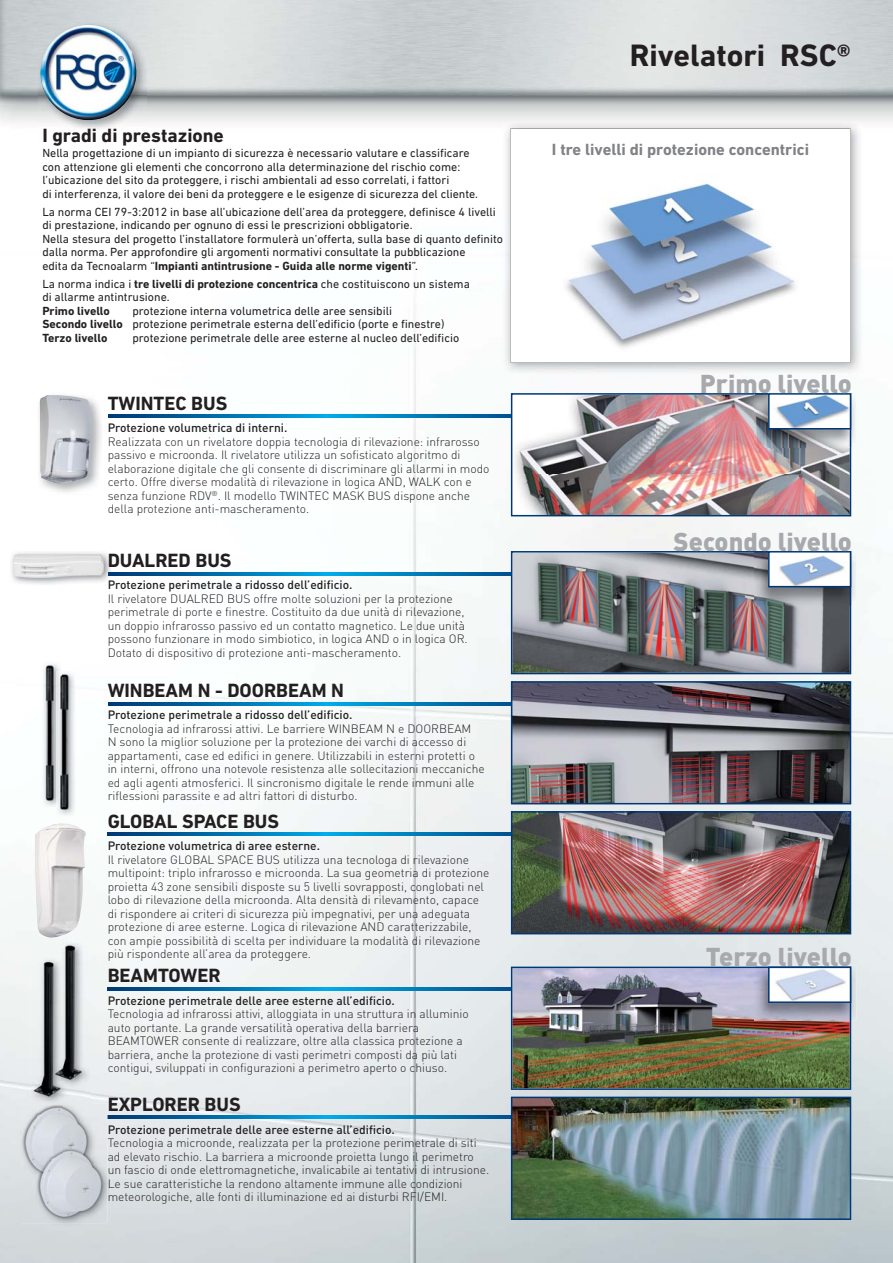
<style>
.page{position:relative;width:893px;height:1263px;background:#fff}
.page>*{position:absolute;margin:0;border:0;box-sizing:border-box;transform-origin:0 0}
.t1{font:700 31.5px "DIN Next LT Pro";color:#231f20}
.t2{font:900 25.5px "DIN";color:#a7a9ac}
.t3{font:700 19.5px "DIN Next LT Pro";color:#231f20}
.t4{font:700 16.5px "DIN Next LT Pro";color:#808285}
.t5{font:300 12px/13.5px "DIN";color:#231f20}
.t6{font:12px/13.5px "DIN Next LT Pro";color:#231f20}
.t7{font:500 12px "DIN";color:#231f20}
.t8{font:700 12px "DIN Next LT Pro";color:#231f20}
.s1{font-weight:700}
</style>
<div class="page">
<img style="left:0;top:0;width:892px;height:1263px">
<svg style="left:108px;top:415px;width:403px;height:3px"></svg>
<svg style="left:108px;top:832px;width:403px;height:3px"></svg>
<svg style="left:111px;top:572px;width:400px;height:3px"></svg>
<svg style="left:108px;top:702px;width:403px;height:3px"></svg>
<svg style="left:108px;top:988px;width:403px;height:3px"></svg>
<svg style="left:110px;top:1116px;width:401px;height:3px"></svg>
<img style="left:38px;top:22px;width:109px;height:109px">
<img style="left:40px;top:25px;width:96px;height:95px">
<img style="left:502px;top:121px;width:360px;height:254px">
<svg style="left:510px;top:129px;width:340px;height:234px"></svg>
<img style="left:511px;top:811px;width:340px;height:123px">
<img style="left:511px;top:681px;width:340px;height:123px">
<img style="left:511px;top:1097px;width:340px;height:123px">
<img style="left:754px;top:392px;width:102px;height:55px">
<img style="left:511px;top:393px;width:340px;height:123px">
<img style="left:754px;top:550px;width:102px;height:55px">
<img style="left:511px;top:551px;width:340px;height:123px">
<img style="left:754px;top:965px;width:102px;height:56px">
<img style="left:511px;top:967px;width:340px;height:123px">
<img style="left:37px;top:393px;width:66px;height:101px">
<img style="left:40px;top:395px;width:52px;height:89px">
<img style="left:30px;top:942px;width:60px;height:159px">
<img style="left:32px;top:942px;width:52px;height:157px">
<img style="left:20px;top:1101px;width:90px;height:125px">
<svg style="left:20px;top:1101px;width:10px;height:2px"></svg>
<img style="left:18px;top:1103px;width:90px;height:120px">
<img style="left:42px;top:662px;width:19px;height:145px">
<img style="left:45px;top:664px;width:10px;height:137px">
<img style="left:56px;top:671px;width:20px;height:145px">
<img style="left:56px;top:671px;width:5px;height:136px">
<img style="left:60px;top:674px;width:9px;height:137px">
<img style="left:60px;top:674px;width:1px;height:133px">
<img style="left:35px;top:823px;width:51px;height:115px">
<img style="left:10px;top:551px;width:101px;height:34px">
<img style="left:14px;top:555px;width:90px;height:23px">
<h3 class="t3" style="left:42px;top:128px;width:183px">I gradi di prestazione</h3>
<p class="t6" style="left:42px;top:148px;width:437px">Nella progettazione di un impianto di sicurezza è necessario valutare e classificare con attenzione gli elementi che concorrono alla determinazione del rischio come: l’ubicazione del sito da proteggere, i rischi ambientali ad esso correlati, i fattori<br>di interferenza, il valore dei beni da proteggere e le esigenze di sicurezza del cliente.</p>
<p class="t6" style="left:42px;top:206px;width:462px">La norma CEI 79-3:2012 in base all’ubicazione dell’area da proteggere, definisce 4 livelli di prestazione, indicando per ognuno di essi le prescrizioni obbligatorie.<br>Nella stesura del progetto l’installatore formulerà un’offerta, sulla base di quanto definito dalla norma. Per approfondire gli argomenti normativi consultate la pubblicazione<br>edita da Tecnoalarm “<span class="s1">Impianti antintrusione - Guida alle norme vigenti</span>”.</p>
<p class="t6" style="left:42px;top:278px;width:429px">La norma indica i <span class="s1">tre livelli di protezione concentrica</span> che costituiscono un sistema di allarme antintrusione.</p>
<p class="t8" style="left:42px;top:306px;width:69px">Primo livello</p>
<p class="t6" style="left:42px;top:305px;width:403px;text-indent:90px">protezione interna volumetrica delle aree sensibili<br><span class="s1">Secondo livello</span> protezione perimetrale esterna dell’edificio (porte e finestre)<br><span class="s1">Terzo livello</span></p>
<p class="t6" style="left:132px;top:332px;width:328px">protezione perimetrale delle aree esterne al nucleo dell’edificio</p>
<h3 class="t3" style="left:108px;top:396px;width:121px">TWINTEC BUS</h3>
<p class="t7" style="left:108px;top:424px;width:181px">Protezione volumetrica di interni.</p>
<p class="t5" style="left:108px;top:436px;width:383px">Realizzata con un rivelatore doppia tecnologia di rilevazione: infrarosso passivo e microonda. Il rivelatore utilizza un sofisticato algoritmo di elaborazione digitale che gli consente di discriminare gli allarmi in modo certo. Offre diverse modalità di rilevazione in logica AND, WALK con e senza funzione RDV<sup>®</sup>. Il modello TWINTEC MASK BUS dispone anche della protezione anti-mascheramento.</p>
<h3 class="t3" style="left:108px;top:553px;width:125px">DUALRED BUS</h3>
<p class="t7" style="left:108px;top:581px;width:246px">Protezione perimetrale a ridosso dell’edificio.</p>
<p class="t5" style="left:108px;top:593px;width:361px">Il rivelatore DUALRED BUS offre molte soluzioni per la protezione perimetrale di porte e finestre. Costituito da due unità di rilevazione, un doppio infrarosso passivo ed un contatto magnetico. Le due unità possono funzionare in modo simbiotico, in logica AND o in logica OR.<br>Dotato di dispositivo di protezione anti-mascheramento.</p>
<h3 class="t3" style="left:108px;top:683px;width:238px">WINBEAM N - DOORBEAM N</h3>
<p class="t7" style="left:108px;top:711px;width:246px">Protezione perimetrale a ridosso dell’edificio.</p>
<p class="t5" style="left:108px;top:723px;width:378px">Tecnologia ad infrarossi attivi. Le barriere WINBEAM N e DOORBEAM<br>N sono la miglior soluzione per la protezione dei varchi di accesso di appartamenti, case ed edifici in genere. Utilizzabili in esterni protetti o in interni, offrono una notevole resistenza alle sollecitazioni meccaniche ed agli agenti atmosferici. Il sincronismo digitale le rende immuni alle riflessioni parassite e ad altri fattori di disturbo.</p>
<h3 class="t3" style="left:108px;top:814px;width:173px">GLOBAL SPACE BUS</h3>
<p class="t7" style="left:108px;top:842px;width:214px">Protezione volumetrica di aree esterne.</p>
<p class="t5" style="left:108px;top:854px;width:383px">Il rivelatore GLOBAL SPACE BUS utilizza una tecnologa di rilevazione multipoint: triplo infrarosso e microonda. La sua geometria di protezione proietta 43 zone sensibili disposte su 5 livelli sovrapposti, conglobati nel lobo di rilevazione della microonda. Alta densità di rilevamento, capace di rispondere ai criteri di sicurezza più impegnativi, per una adeguata protezione di aree esterne. Logica di rilevazione AND caratterizzabile, con ampie possibilità di scelta per individuare la modalità di rilevazione più rispondente all’area da proteggere.</p>
<h3 class="t3" style="left:108px;top:968px;width:114px">BEAMTOWER</h3>
<p class="t7" style="left:108px;top:996px;width:289px">Protezione perimetrale delle aree esterne all’edificio.</p>
<p class="t5" style="left:108px;top:1009px;width:362px">Tecnologia ad infrarossi attivi, alloggiata in una struttura in alluminio auto portante. La grande versatilità operativa della barriera BEAMTOWER consente di realizzare, oltre alla classica protezione a barriera, anche la protezione di vasti perimetri composti da più lati contigui, sviluppati in configurazioni a perimetro aperto o chiuso.</p>
<h3 class="t3" style="left:108px;top:1097px;width:134px">EXPLORER BUS</h3>
<p class="t7" style="left:108px;top:1125px;width:289px">Protezione perimetrale delle aree esterne all’edificio.</p>
<p class="t5" style="left:108px;top:1138px;width:383px">Tecnologia a microonde, realizzata per la protezione perimetrale di siti ad elevato rischio. La barriera a microonde proietta lungo il perimetro un fascio di onde elettromagnetiche, invalicabile ai tentativi di intrusione.<br>Le sue caratteristiche la rendono altamente immune alle condizioni meteorologiche, alle fonti di illuminazione ed ai disturbi RFI/EMI.</p>
<h1 class="t1" style="left:630px;top:44px;width:222px">Rivelatori RSC®</h1>
<h3 class="t4" style="left:552px;top:143px;width:259px">I tre livelli di protezione concentrici</h3>
<h2 class="t2" style="left:700px;top:375px;width:153px">Primo livello</h2>
<h2 class="t2" style="left:673px;top:533px;width:180px">Secondo livello</h2>
<h2 class="t2" style="left:705px;top:948px;width:148px">Terzo livello</h2>
</div>
